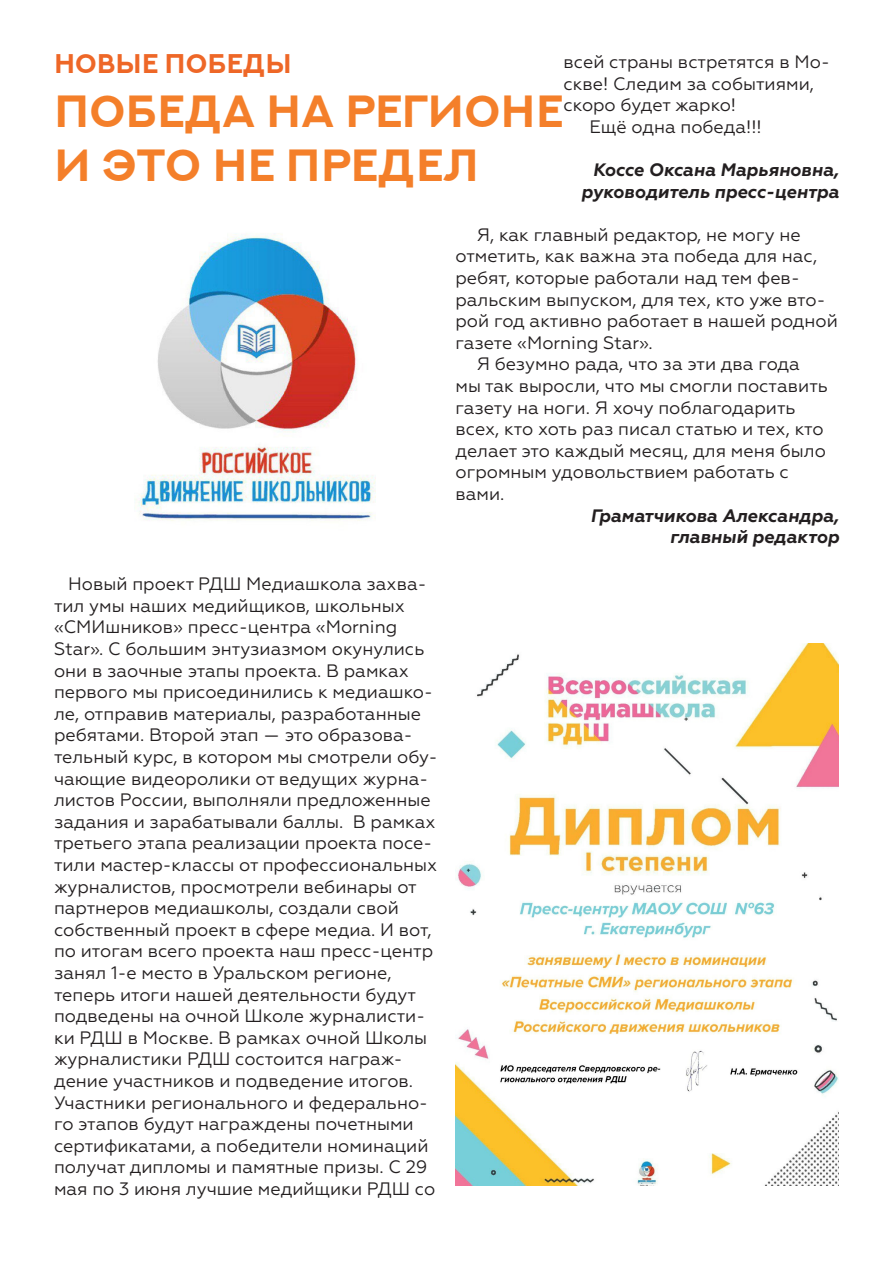
<style>
.page{position:relative;width:893px;height:1263px;background:#fff}
.page>*{position:absolute;margin:0;border:0;box-sizing:border-box;transform-origin:0 0}
.t1{font:700 45px "NEXTART";color:#f47f2a}
.t2{font:700 27px "NEXTART";color:#ee6727}
.t3{font:18px/21.6px "Geometria";color:#231f20}
.t4{font:italic 700 18px "Geometria";color:#231f20}
</style>
<div class="page">
<img style="left:455px;top:643px;width:384px;height:542px">
<img style="left:138px;top:233px;width:238px;height:288px">
<p class="t2" style="left:54px;top:48px;width:239px">новые победы</p>
<p class="t1" style="left:54px;top:86px;width:510px">победа на регионе</p>
<p class="t1" style="left:54px;top:140px;width:426px">и это не предел</p>
<p class="t3" style="left:563px;top:51px;width:268px">всей страны встретятся в Мо&shy;скве! Следим за событиями, скоро будет жарко!</p>
<p class="t3" style="left:589px;top:116px;width:174px">Ещё одна победа!!!</p>
<p class="t4" style="left:593px;top:159px;width:248px">Коссе Оксана Марьяновна,</p>
<p class="t4" style="left:581px;top:181px;width:259px">руководитель пресс-центра</p>
<p class="t3" style="left:455px;top:224px;width:384px;text-indent:21px">Я, как главный редактор, не могу не отметить, как важна эта победа для нас, ребят, которые работали над тем фев&shy;ральским выпуском, для тех, кто уже вто&shy;рой год активно работает в нашей родной газете «Morning Star».</p>
<p class="t3" style="left:455px;top:353px;width:374px;text-indent:21px">Я безумно рада, что за эти два года мы так выросли, что мы смогли поставить газету на ноги. Я хочу поблагодарить всех, кто хоть раз писал статью и тех, кто делает это каждый месяц, для меня было огромным удовольствием работать с вами.</p>
<p class="t4" style="left:590px;top:505px;width:250px">Граматчикова Александра,</p>
<p class="t4" style="left:670px;top:526px;width:171px">главный редактор</p>
<p class="t3" style="left:54px;top:573px;width:385px;text-indent:14px">Новый проект РДШ Медиашкола захва&shy;тил умы наших медийщиков, школьных «СМИшников» пресс-центра «Morning Star». С большим энтузиазмом окунулись они в заочные этапы проекта. В рамках первого мы присоединились к медиашко&shy;ле, отправив материалы, разработанные ребятами. Второй этап — это образова&shy;тельный курс, в котором мы смотрели обу&shy;чающие видеоролики от ведущих журна&shy;листов России, выполняли предложенные задания и зарабатывали баллы. В рамках третьего этапа реализации проекта посе&shy;тили мастер-классы от профессиональных журналистов, просмотрели вебинары от партнеров медиашколы, создали свой собственный проект в сфере медиа. И вот, по итогам всего проекта наш пресс-центр занял 1-е место в Уральском регионе, теперь итоги нашей деятельности будут подведены на очной Школе журналисти&shy;ки РДШ в Москве. В рамках очной Школы журналистики РДШ состоится награж&shy;дение участников и подведение итогов.<br>Участники регионального и федерально&shy;го этапов будут награждены почетными сертификатами, а победители номинаций получат дипломы и памятные призы. С 29 мая по 3 июня лучшие медийщики РДШ со</p>
</div>
